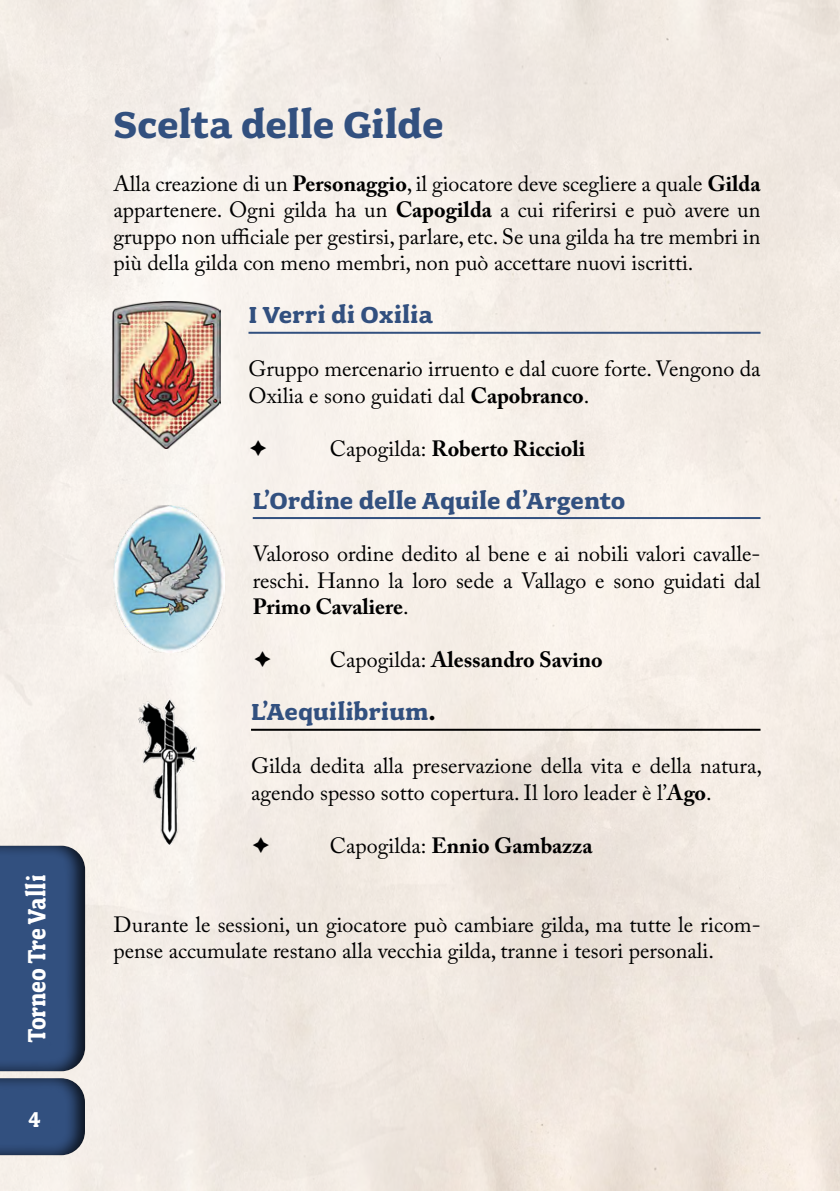
<style>
.page{position:relative;width:840px;height:1191px;background:#fff}
.page>*{position:absolute;margin:0;border:0;box-sizing:border-box;transform-origin:0 0}
.t1{font:700 42px "Fairplex Wide OT";letter-spacing:-.005em;color:#32507f}
.t2{font:700 28px "Fairplex Narrow OT";color:#fff}
.t3{font:700 26px "Fairplex Wide OT";color:#32507f}
.t4{font:700 24px "Fairplex Narrow OT";color:#fff}
.t5{font:22px/26.4px "Adobe Caslon Pro";color:#000}
.t6{font:700 22px "Adobe Caslon Pro";color:#000}
.s1{font-weight:700}
.s2{font-weight:400}
.s3{color:#000}
</style>
<div class="page">
<img style="left:0;top:0;width:839px;height:1191px">
<hr style="left:248px;top:332px;width:512px;height:2px;background:#32507f">
<hr style="left:252px;top:517px;width:508px;height:2px;background:#32507f">
<hr style="left:251px;top:729px;width:509px;height:2px;background:#000">
<div style="left:0;top:1075px;width:104px;height:92px;background:#000;opacity:.75"></div>
<div style="left:0;top:845px;width:105px;height:238px;background:#000;opacity:.75"></div>
<img style="left:138px;top:698px;width:59px;height:147px">
<img style="left:113px;top:505px;width:111px;height:148px">
<img style="left:113px;top:301px;width:107px;height:147px">
<svg style="left:250px;top:439px;width:16px;height:16px"></svg>
<svg style="left:254px;top:651px;width:16px;height:16px"></svg>
<svg style="left:253px;top:836px;width:16px;height:16px"></svg>
<p class="t2" style="left:21px;top:1042px;width:169px;rotate:-90deg">Torneo Tre Valli</p>
<p class="t4" style="left:28px;top:1106px;width:14px">4</p>
<h1 class="t1" style="left:113px;top:101px;width:332px">Scelta delle Gilde</h1>
<p class="t5" style="left:113px;top:170px;width:648px;text-align:justify">Alla creazione di un <span class="s1">Personaggio</span>, il giocatore deve scegliere a quale <span class="s1">Gilda </span>appartenere. Ogni gilda ha un <span class="s1">Capogilda</span> a cui riferirsi e può avere un gruppo non ufficiale per gestirsi, parlare, etc. Se una gilda ha tre membri in più della gilda con meno membri, non può accettare nuovi iscritti.</p>
<p class="t3" style="left:248px;top:300px;width:186px">I Verri di Oxilia</p>
<p class="t5" style="left:248px;top:355px;width:513px">Gruppo mercenario irruento e dal cuore forte. Vengono da<br>Oxilia e sono guidati dal <span class="s1">Capobranco</span>.</p>
<p class="t6" style="left:329px;top:435px;width:257px"><span class="s2">Capogilda:</span> Roberto Riccioli</p>
<p class="t3" style="left:252px;top:485px;width:374px">L’Ordine delle Aquile d’Argento</p>
<p class="t5" style="left:252px;top:540px;width:509px;text-align:justify">Valoroso ordine dedito al bene e ai nobili valori cavalle&shy;reschi. Hanno la loro sede a Vallago e sono guidati dal <span class="s1">Primo Cavaliere</span>.</p>
<p class="t6" style="left:329px;top:647px;width:274px"><span class="s2">Capogilda:</span> Alessandro Savino</p>
<p class="t3" style="left:251px;top:697px;width:186px">L’Aequilibrium<span class="s3">.</span></p>
<p class="t5" style="left:251px;top:752px;width:512px">Gilda dedita alla preservazione della vita e della natura, agendo spesso sotto copertura. Il loro leader è l’<span class="s1">Ago</span>.</p>
<p class="t6" style="left:329px;top:832px;width:264px"><span class="s2">Capogilda:</span> Ennio Gambazza</p>
<p class="t5" style="left:113px;top:911px;width:648px">Durante le sessioni, un giocatore può cambiare gilda, ma tutte le ricom&shy;pense accumulate restano alla vecchia gilda, tranne i tesori personali.</p>
</div>
